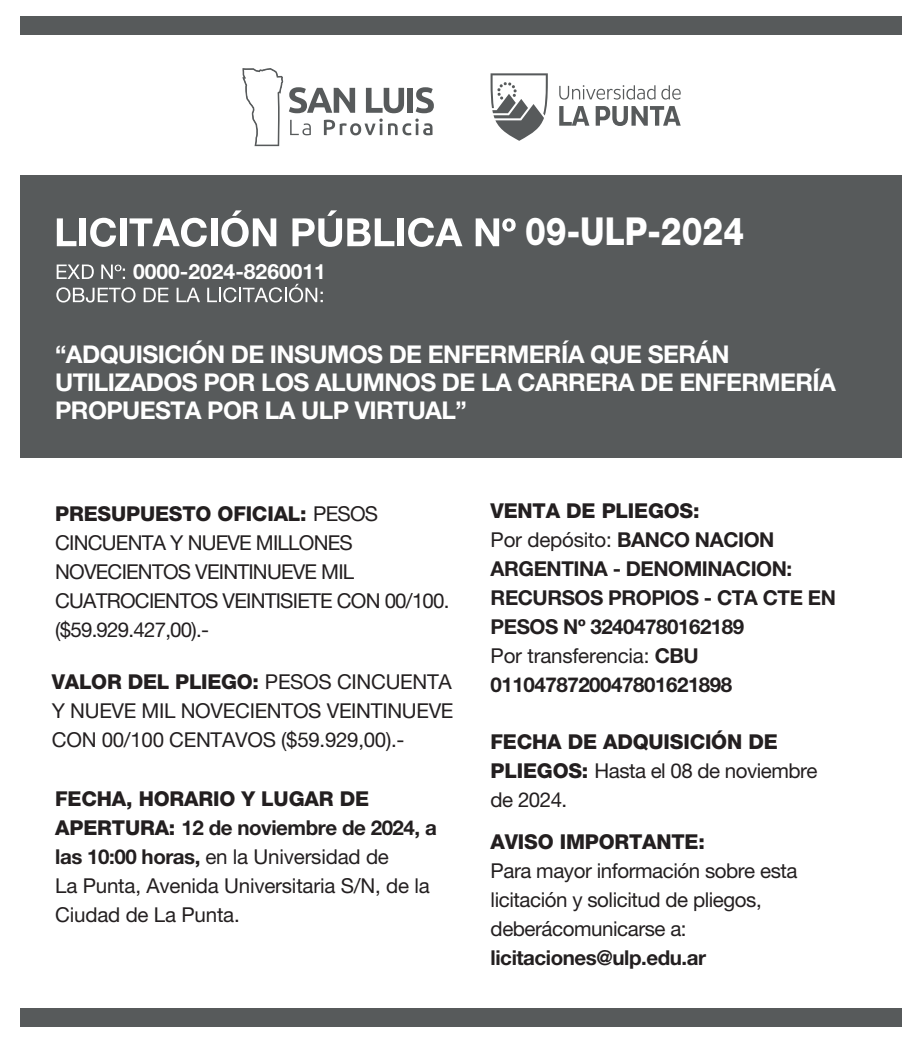
<style>
.page{position:relative;width:923px;height:1042px;background:#fff}
.page>*{position:absolute;margin:0;border:0;box-sizing:border-box;transform-origin:0 0}
.t1{font:800 38.5px "Helvetica Neue LT Std";color:#fff;scale:.86 1}
.t2{font:700 24.5px/28px "Helvetica Neue LT Std";letter-spacing:-.025em;color:#fff}
.t3{font:700 21px "Helvetica Neue LT Std";color:#fff}
.t4{font:20.65px/29.1px "Helvetica Neue LT Std";letter-spacing:-.02em;color:#231f20}
.t5{font:700 20.65px/29.1px "Helvetica Neue LT Std";letter-spacing:-.02em;color:#231f20}
.t6{font:20.65px/29.1px "Helvetica Neue LT Std";letter-spacing:-.04em;color:#231f20}
.t7{font:800 20.65px/29.1px "Helvetica Neue LT Std";letter-spacing:-.01em;color:#231f20}
.s1{font-weight:800}
.s2{font-weight:700}
.s3{font-weight:400}
</style>
<div class="page">
<div style="left:21px;top:16px;width:881px;height:18px;background:#575a5b"></div>
<div style="left:21px;top:1008px;width:881px;height:19px;background:#575a5b"></div>
<div style="left:21px;top:175px;width:881px;height:283px;background:#575a5b"></div>
<svg style="left:490px;top:73px;width:58px;height:68px"></svg>
<svg style="left:559px;top:85px;width:96px;height:15px"></svg>
<svg style="left:661px;top:85px;width:19px;height:15px"></svg>
<svg style="left:559px;top:106px;width:30px;height:20px"></svg>
<svg style="left:595px;top:106px;width:85px;height:20px"></svg>
<svg style="left:289px;top:87px;width:66px;height:26px"></svg>
<svg style="left:366px;top:88px;width:38px;height:25px"></svg>
<div style="left:408px;top:88px;width:5px;height:25px;background:#575a5b"></div>
<svg style="left:416px;top:87px;width:18px;height:26px"></svg>
<svg style="left:290px;top:120px;width:21px;height:15px"></svg>
<svg style="left:324px;top:119px;width:108px;height:16px"></svg>
<svg style="left:242px;top:68px;width:41px;height:78px"></svg>
<svg style="left:56px;top:287px;width:79px;height:15px"></svg>
<svg style="left:144px;top:288px;width:24px;height:14px"></svg>
<svg style="left:177px;top:288px;width:23px;height:14px"></svg>
<svg style="left:207px;top:284px;width:116px;height:18px"></svg>
<svg style="left:57px;top:264px;width:37px;height:15px"></svg>
<svg style="left:101px;top:264px;width:24px;height:15px"></svg>
<svg style="left:57px;top:218px;width:19px;height:28px"></svg>
<div style="left:80px;top:218px;width:6px;height:28px;background:#fff"></div>
<svg style="left:90px;top:218px;width:26px;height:29px"></svg>
<div style="left:120px;top:218px;width:6px;height:28px;background:#fff"></div>
<svg style="left:129px;top:218px;width:78px;height:29px"></svg>
<div style="left:211px;top:218px;width:6px;height:28px;background:#fff"></div>
<svg style="left:221px;top:210px;width:55px;height:37px"></svg>
<svg style="left:292px;top:210px;width:102px;height:37px"></svg>
<div style="left:398px;top:218px;width:6px;height:28px;background:#fff"></div>
<svg style="left:408px;top:218px;width:54px;height:29px"></svg>
<svg style="left:476px;top:218px;width:39px;height:28px"></svg>
<p class="t3" style="left:133px;top:258px;width:194px">0000-2024-8260011</p>
<h1 class="t1" style="left:525px;top:208px;width:256px">09-ULP-2024</h1>
<p class="t2" style="left:55px;top:340px;width:782px">“ADQUISICIÓN DE INSUMOS DE ENFERMERÍA QUE SERÁN<br>UTILIZADOS POR LOS ALUMNOS DE LA CARRERA DE ENFERMERÍA<br>PROPUESTA POR LA ULP VIRTUAL”</p>
<p class="t6" style="left:55px;top:498px;width:396px"><span class="s1">PRESUPUESTO OFICIAL:</span> PESOS<br>CINCUENTA Y NUEVE MILLONES<br>NOVECIENTOS VEINTINUEVE MIL<br>CUATROCIENTOS VEINTISIETE CON 00/100. ($59.929.427,00).-</p>
<p class="t4" style="left:52px;top:667px;width:403px;text-align:justify"><span class="s1">VALOR DEL PLIEGO:</span> PESOS CINCUENTA Y NUEVE MIL NOVECIENTOS VEINTINUEVE CON 00/100 CENTAVOS ($59.929,00).-</p>
<p class="t4" style="left:55px;top:783px;width:383px"><span class="s1">FECHA, HORARIO Y LUGAR DE<br>APERTURA:</span> <span class="s2">12 de noviembre de 2024, a las 10:00 horas,</span> en la Universidad de<br>La Punta, Avenida Universitaria S/N, de la<br>Ciudad de La Punta.</p>
<p class="t5" style="left:490px;top:495px;width:347px"><span class="s1">VENTA DE PLIEGOS:<br></span><span class="s3">Por depósito:</span> BANCO NACION<br>ARGENTINA - DENOMINACION:<br>RECURSOS PROPIOS - CTA CTE EN<br>PESOS Nº 32404780162189<br><span class="s3">Por transferencia:</span> CBU<br>0110478720047801621898</p>
<p class="t7" style="left:490px;top:727px;width:328px">FECHA DE ADQUISICIÓN DE<br>PLIEGOS: <span class="s3">Hasta el 08 de noviembre de 2024.</span></p>
<p class="t7" style="left:490px;top:826px;width:216px">AVISO IMPORTANTE:</p>
<p class="t4" style="left:490px;top:855px;width:308px">Para mayor información sobre esta licitación y solicitud de pliegos, deberácomunicarse a:</p>
<p class="t5" style="left:490px;top:942px;width:217px">licitaciones@ulp.edu.ar</p>
</div>
